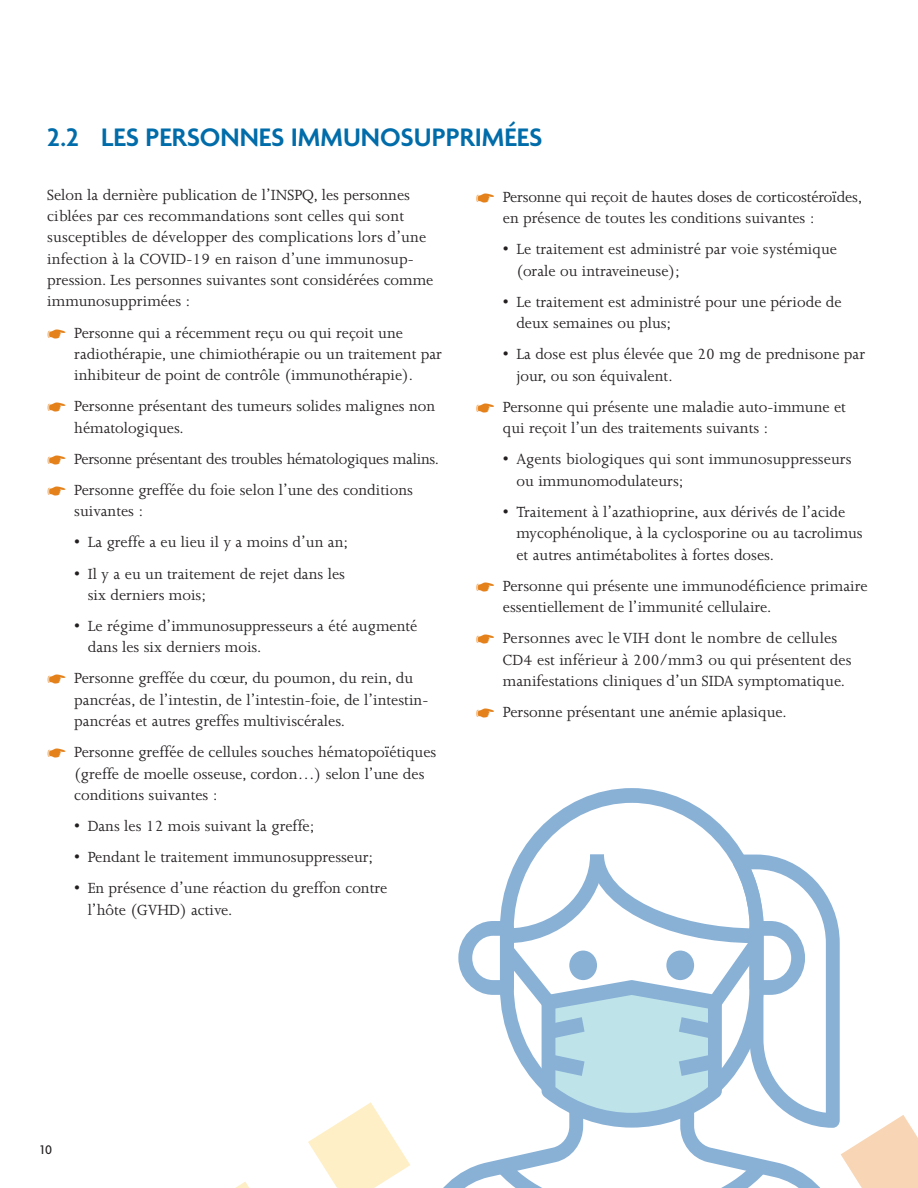
<style>
.page{position:relative;width:918px;height:1188px;background:#fff}
.page>*{position:absolute;margin:0;border:0;box-sizing:border-box;transform-origin:0 0}
.t1{font:600 27.3px "Agenda";color:#006ca9}
.t2{font:16.8px/21.5px "Joanna";color:#231f20}
.t3{font:500 13.5px "Agenda";color:#231f20}
</style>
<div class="page">
<svg style="left:308px;top:1102px;width:102px;height:86px"></svg>
<svg style="left:235px;top:1182px;width:14px;height:6px"></svg>
<svg style="left:443px;top:855px;width:475px;height:333px"></svg>
<svg style="left:500px;top:788px;width:263px;height:304px"></svg>
<h1 class="t1" style="left:47px;top:123px;width:497px">2.2 LES PERSONNES IMMUNOSUPPRIMÉES</h1>
<p class="t2" style="left:47px;top:184px;width:388px">Selon la dernière publication de l’INSPQ, les personnes ciblées par ces recommandations sont celles qui sont susceptibles de développer des complications lors d’une infection à la COVID-19 en raison d’une immunosup&shy;pression. Les personnes suivantes sont considérées comme immunosupprimées :</p>
<p class="t2" style="left:74px;top:322px;width:369px">Personne qui a récemment reçu ou qui reçoit une radiothérapie, une chimiothérapie ou un traitement par inhibiteur de point de contrôle (immunothérapie).</p>
<p class="t2" style="left:74px;top:396px;width:363px">Personne présentant des tumeurs solides malignes non hématologiques.</p>
<p class="t2" style="left:74px;top:443px;width:366px;line-height:31px">Personne présentant des troubles hématologiques malins.<br>Personne greffée du foie selon l’une des conditions</p>
<p class="t2" style="left:74px;top:501px;width:71px">suivantes :</p>
<p class="t2" style="left:74px;top:532px;width:276px">• La greffe a eu lieu il y a moins d’un an;</p>
<p class="t2" style="left:88px;top:563px;width:259px;text-indent:-14px">• Il y a eu un traitement de rejet dans les six derniers mois;</p>
<p class="t2" style="left:88px;top:615px;width:331px;text-indent:-14px">• Le régime d’immunosuppresseurs a été augmenté dans les six derniers mois.</p>
<p class="t2" style="left:74px;top:668px;width:356px">Personne greffée du cœur, du poumon, du rein, du pancréas, de l’intestin, de l’intestin-foie, de l’intestin&shy;pancréas et autres greffes multiviscérales.</p>
<p class="t2" style="left:74px;top:742px;width:364px">Personne greffée de cellules souches hématopoïétiques (greffe de moelle osseuse, cordon…) selon l’une des conditions suivantes :</p>
<p class="t2" style="left:74px;top:816px;width:242px">• Dans les 12 mois suivant la greffe;</p>
<p class="t2" style="left:74px;top:847px;width:301px">• Pendant le traitement immunosuppresseur;</p>
<p class="t2" style="left:88px;top:878px;width:301px;text-indent:-14px">• En présence d’une réaction du greffon contre l’hôte (GVHD) active.</p>
<p class="t2" style="left:503px;top:186px;width:361px">Personne qui reçoit de hautes doses de corticostéroïdes, en présence de toutes les conditions suivantes :</p>
<p class="t2" style="left:516px;top:239px;width:322px;text-indent:-14px">• Le traitement est administré par voie systémique (orale ou intraveineuse);</p>
<p class="t2" style="left:516px;top:291px;width:327px;text-indent:-14px">• Le traitement est administré pour une période de deux semaines ou plus;</p>
<p class="t2" style="left:516px;top:344px;width:350px;text-indent:-14px">• La dose est plus élevée que 20 mg de prednisone par jour, ou son équivalent.</p>
<p class="t2" style="left:503px;top:396px;width:345px">Personne qui présente une maladie auto-immune et qui reçoit l’un des traitements suivants :</p>
<p class="t2" style="left:516px;top:449px;width:337px;text-indent:-14px">• Agents biologiques qui sont immunosuppresseurs ou immunomodulateurs;</p>
<p class="t2" style="left:516px;top:501px;width:348px;text-indent:-14px">• Traitement à l’azathioprine, aux dérivés de l’acide mycophénolique, à la cyclosporine ou au tacrolimus et autres antimétabolites à fortes doses.</p>
<p class="t2" style="left:503px;top:575px;width:366px">Personne qui présente une immunodéficience primaire essentiellement de l’immunité cellulaire.</p>
<p class="t2" style="left:503px;top:628px;width:350px">Personnes avec le VIH dont le nombre de cellules<br>CD4 est inférieur à 200/mm3 ou qui présentent des manifestations cliniques d’un SIDA symptomatique.</p>
<p class="t2" style="left:503px;top:701px;width:285px">Personne présentant une anémie aplasique.</p>
<p class="t3" style="left:40px;top:1142px;width:13px">10</p>
</div>
